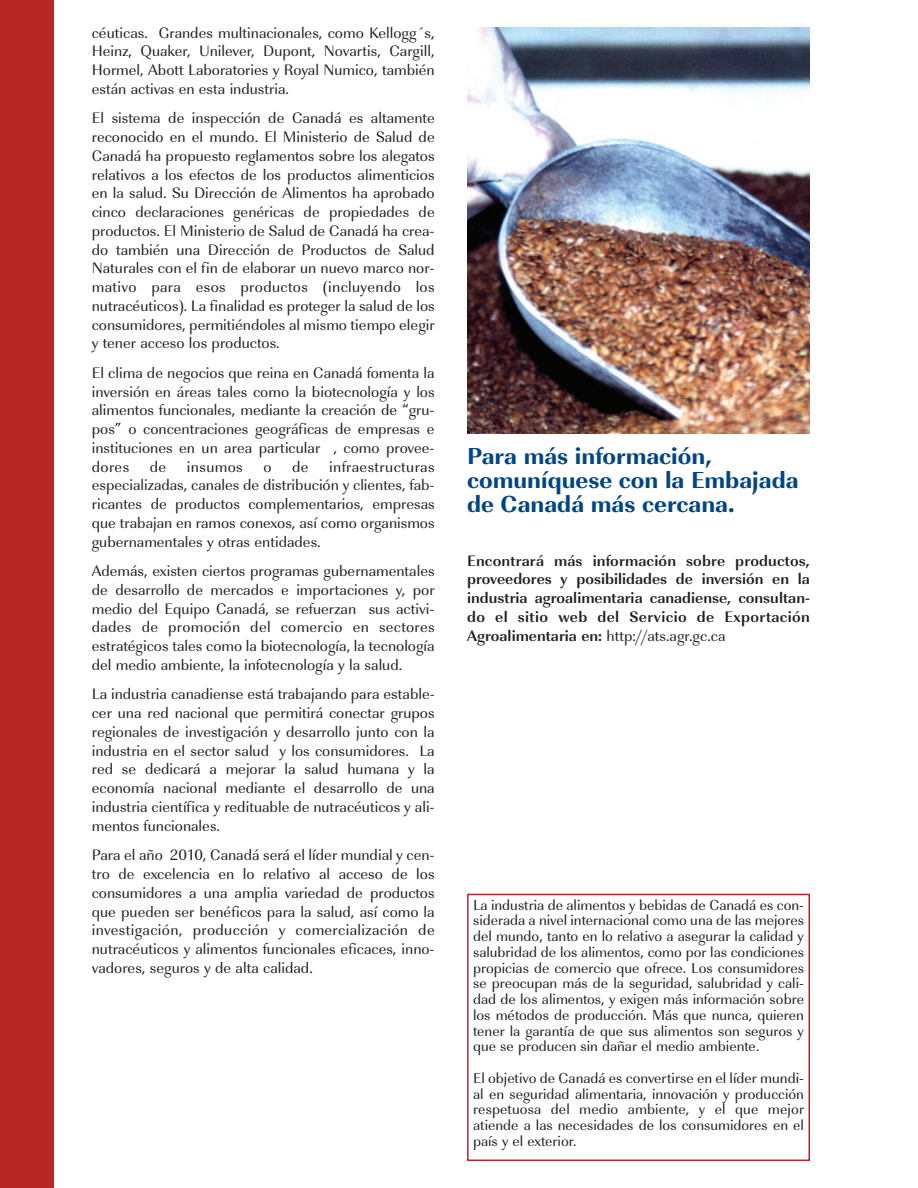
<style>
.page{position:relative;width:918px;height:1188px;background:#fff}
.page>*{position:absolute;margin:0;border:0;box-sizing:border-box;transform-origin:0 0}
.t1{font:700 24px/24px "URW Imperial T Extr";color:#004684}
.t2{font:15.75px/18.8px "URW Imperial T";color:#231f20;text-align:justify}
.t3{font:700 15.75px/18.8px "URW Imperial T";letter-spacing:.02em;color:#231f20;text-align:justify}
.t4{font:15.75px "URW Imperial T";letter-spacing:.02em;color:#231f20}
.t5{font:15px/15.8px "URW Imperial T";color:#231f20;text-align:justify}
.s1{font-weight:400}
</style>
<div class="page">
<div style="left:0;top:0;width:54px;height:1188px;background:#b62725"></div>
<img style="left:467px;top:27px;width:343px;height:406px">
<div style="left:467px;top:894px;width:343px;height:267px;border:2px solid #b62725"></div>
<p class="t2" style="left:92px;top:25px;width:344px">céuticas. Grandes multinacionales, como Kellogg´s, Heinz, Quaker, Unilever, Dupont, Novartis, Cargill, Hormel, Abott Laboratories y Royal Numico, también están activas en esta industria.</p>
<p class="t2" style="left:92px;top:111px;width:344px">El sistema de inspección de Canadá es altamente reconocido en el mundo. El Ministerio de Salud de Canadá ha propuesto reglamentos sobre los alegatos relativos a los efectos de los productos alimenticios en la salud. Su Dirección de Alimentos ha aprobado cinco declaraciones genéricas de propiedades de productos. El Ministerio de Salud de Canadá ha crea&shy;do también una Dirección de Productos de Salud Naturales con el fin de elaborar un nuevo marco nor&shy;mativo para esos productos (incluyendo los nutracéuticos). La finalidad es proteger la salud de los consumidores, permitiéndoles al mismo tiempo elegir y tener acceso los productos.</p>
<p class="t2" style="left:92px;top:365px;width:344px">El clima de negocios que reina en Canadá fomenta la inversión en áreas tales como la biotecnología y los alimentos funcionales, mediante la creación de “gru&shy;pos” o concentraciones geográficas de empresas e instituciones en un area particular , como provee&shy;dores</p>
<p class="t2" style="left:92px;top:459px;width:344px;text-indent:237px">infraestructuras especializadas, canales de distribución y clientes, fab&shy;ricantes de productos complementarios, empresas que trabajan en ramos conexos, así como organismos gubernamentales y otras entidades.</p>
<p class="t2" style="left:92px;top:563px;width:344px">Además, existen ciertos programas gubernamentales de desarrollo de mercados e importaciones y, por medio del Equipo Canadá, se refuerzan sus activi&shy;dades de promoción del comercio en sectores estratégicos tales como la biotecnología, la tecnología del medio ambiente, la infotecnología y la salud.</p>
<p class="t2" style="left:92px;top:687px;width:345px">La industria canadiense está trabajando para estable&shy;cer una red nacional que permitirá conectar grupos regionales de investigación y desarrollo junto con la industria en el sector salud y los consumidores. La red se dedicará a mejorar la salud humana y la economía nacional mediante el desarrollo de una industria científica y redituable de nutracéuticos y ali&shy;mentos funcionales.</p>
<p class="t2" style="left:92px;top:848px;width:344px">Para el año 2010, Canadá será el líder mundial y cen&shy;tro de excelencia en lo relativo al acceso de los consumidores a una amplia variedad de productos que pueden ser benéficos para la salud, así como la investigación, producción y comercialización de nutracéuticos y alimentos funcionales eficaces, inno&shy;vadores, seguros y de alta calidad.</p>
<p class="t2" style="left:150px;top:459px;width:18px">de</p>
<p class="t4" style="left:187px;top:460px;width:57px">insumos</p>
<p class="t2" style="left:263px;top:459px;width:10px">o</p>
<p class="t2" style="left:292px;top:459px;width:18px">de</p>
<h1 class="t1" style="left:467px;top:447px;width:333px">Para más información, comuníquese con la Embajada de Canadá más cercana.</h1>
<p class="t3" style="left:467px;top:553px;width:344px">Encontrará más información sobre productos, proveedores y posibilidades de inversión en la industria agroalimentaria canadiense, consultan&shy;do el sitio web del Servicio de Exportación Agroalimentaria en: <span class="s1">http://ats.agr.gc.ca</span></p>
<p class="t5" style="left:473px;top:899px;width:332px">La industria de alimentos y bebidas de Canadá es con&shy;siderada a nivel internacional como una de las mejores del mundo, tanto en lo relativo a asegurar la calidad y salubridad de los alimentos, como por las condiciones propicias de comercio que ofrece. Los consumidores se preocupan más de la seguridad, salubridad y cali&shy;dad de los alimentos, y exigen más información sobre los métodos de producción. Más que nunca, quieren tener la garantía de que sus alimentos son seguros y que se producen sin dañar el medio ambiente.</p>
<p class="t5" style="left:473px;top:1072px;width:332px">El objetivo de Canadá es convertirse en el líder mundi&shy;al en seguridad alimentaria, innovación y producción respetuosa del medio ambiente, y el que mejor atiende a las necesidades de los consumidores en el país y el exterior.</p>
</div>
